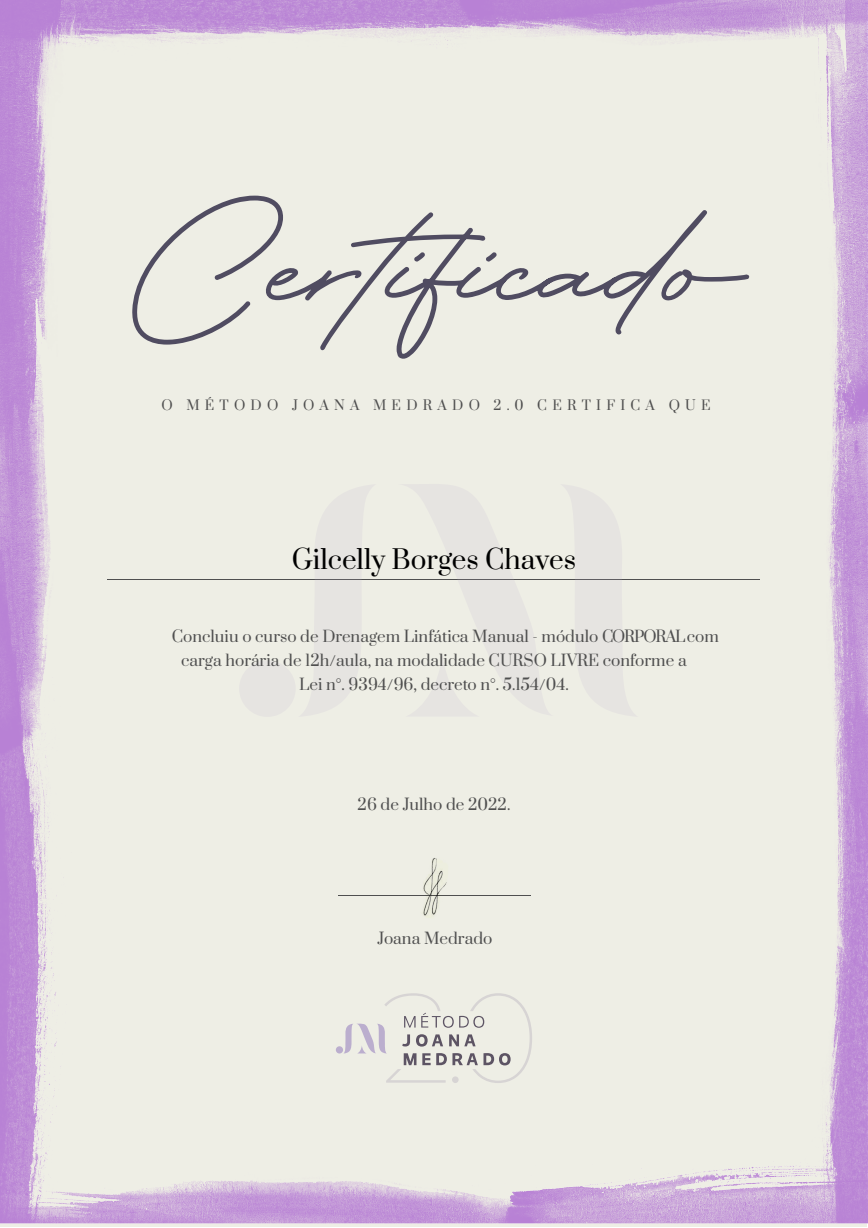
<style>
.page{position:relative;width:868px;height:1228px;background:#fff}
.page>*{position:absolute;margin:0;border:0;box-sizing:border-box;transform-origin:0 0}
.t1{font:25.97px "Prata";color:#000}
.t2{font:15.33px "Prata";color:#4f4f4f}
.t3{font:13.12px "Prata";letter-spacing:.4em;color:#4f4f4f}
</style>
<div class="page">
<img style="left:0;top:0;width:868px;height:1224px">
<svg style="left:336px;top:993px;width:196px;height:90px;background:#e1dfda"></svg>
<hr style="left:338px;top:896px;width:193px;height:1px;background:#4f4f4f">
<hr style="left:108px;top:579px;width:652px;height:1px;background:#4f4f4f">
<svg style="left:239px;top:484px;width:399px;height:233px;background:#eae9e2"></svg>
<svg style="left:132px;top:196px;width:617px;height:163px;background:#deded8"></svg>
<img style="left:420px;top:858px;width:29px;height:61px">
<p class="t3" style="left:161px;top:397px;width:551px">O MÉTODO JOANA MEDRADO 2.0 CERTIFICA QUE</p>
<h1 class="t1" style="left:292px;top:544px;width:286px">Gilcelly Borges Chaves</h1>
<p class="t2" style="left:172px;top:627px;width:548px">Concluiu o curso de Drenagem Linfática Manual - módulo CORPORAL com</p>
<p class="t2" style="left:181px;top:651px;width:507px">carga horária de 12h/aula, na modalidade CURSO LIVRE conforme a</p>
<p class="t2" style="left:299px;top:675px;width:271px">Lei n°. 9394/96, decreto n°. 5.154/04.</p>
<p class="t2" style="left:358px;top:796px;width:154px">26 de Julho de 2022.</p>
<p class="t2" style="left:378px;top:929px;width:116px">Joana Medrado</p>
</div>
